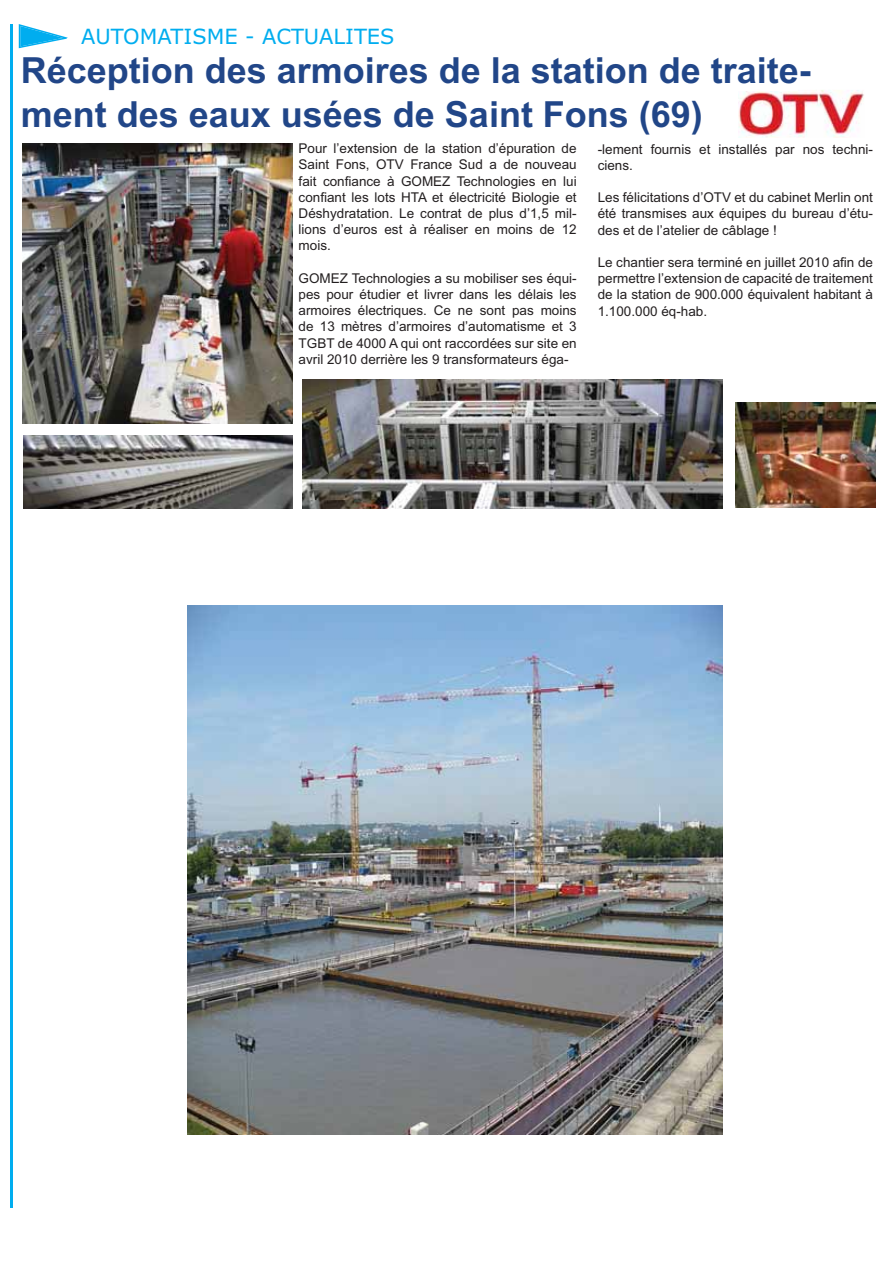
<style>
.page{position:relative;width:893px;height:1263px;background:#fff}
.page>*{position:absolute;margin:0;border:0;box-sizing:border-box;transform-origin:0 0}
.t1{font:700 36px/43.2px "Arial";color:#214688}
.t2{font:21px "Verdana";color:#00adef}
.t3{font:13.5px/16.2px "Arial";color:#231f20;text-align:justify}
</style>
<div class="page">
<img style="left:22px;top:143px;width:270px;height:280px">
<svg style="left:19px;top:24px;width:49px;height:24px"></svg>
<hr style="left:10px;top:24px;width:3px;height:1183px;background:#00adef">
<img style="left:302px;top:380px;width:420px;height:129px">
<img style="left:736px;top:403px;width:139px;height:105px">
<img style="left:738px;top:90px;width:126px;height:48px">
<img style="left:738px;top:90px;width:59px;height:1px">
<img style="left:23px;top:436px;width:269px;height:73px">
<img style="left:187px;top:605px;width:536px;height:530px">
<h2 class="t2" style="left:81px;top:25px;width:315px">AUTOMATISME - ACTUALITES</h2>
<h1 class="t1" style="left:21px;top:49px;width:791px">Réception des armoires de la station de traite&shy;ment des eaux usées de Saint Fons (69)</h1>
<p class="t3" style="left:299px;top:142px;width:280px">Pour l’extension de la station d’épuration de Saint Fons, OTV France Sud a de nouveau fait confiance à GOMEZ Technologies en lui confiant les lots HTA et électricité Biologie et Déshydratation. Le contrat de plus d’1,5 mil&shy;lions d’euros est à réaliser en moins de 12 mois.</p>
<p class="t3" style="left:299px;top:271px;width:280px">GOMEZ Technologies a su mobiliser ses équi&shy;pes pour étudier et livrer dans les délais les armoires électriques. Ce ne sont pas moins de 13 mètres d’armoires d’automatisme et 3<br>TGBT de 4000 A qui ont raccordées sur site en avril 2010 derrière les 9 transformateurs éga-</p>
<p class="t3" style="left:598px;top:142px;width:277px">-lement fournis et installés par nos techni&shy;ciens.</p>
<p class="t3" style="left:598px;top:191px;width:277px">Les félicitations d’OTV et du cabinet Merlin ont été transmises aux équipes du bureau d’étu&shy;des et de l’atelier de câblage !</p>
<p class="t3" style="left:598px;top:255px;width:277px">Le chantier sera terminé en juillet 2010 afin de permettre l’extension de capacité de traitement de la station de 900.000 équivalent habitant à 1.100.000 éq-hab.</p>
</div>
